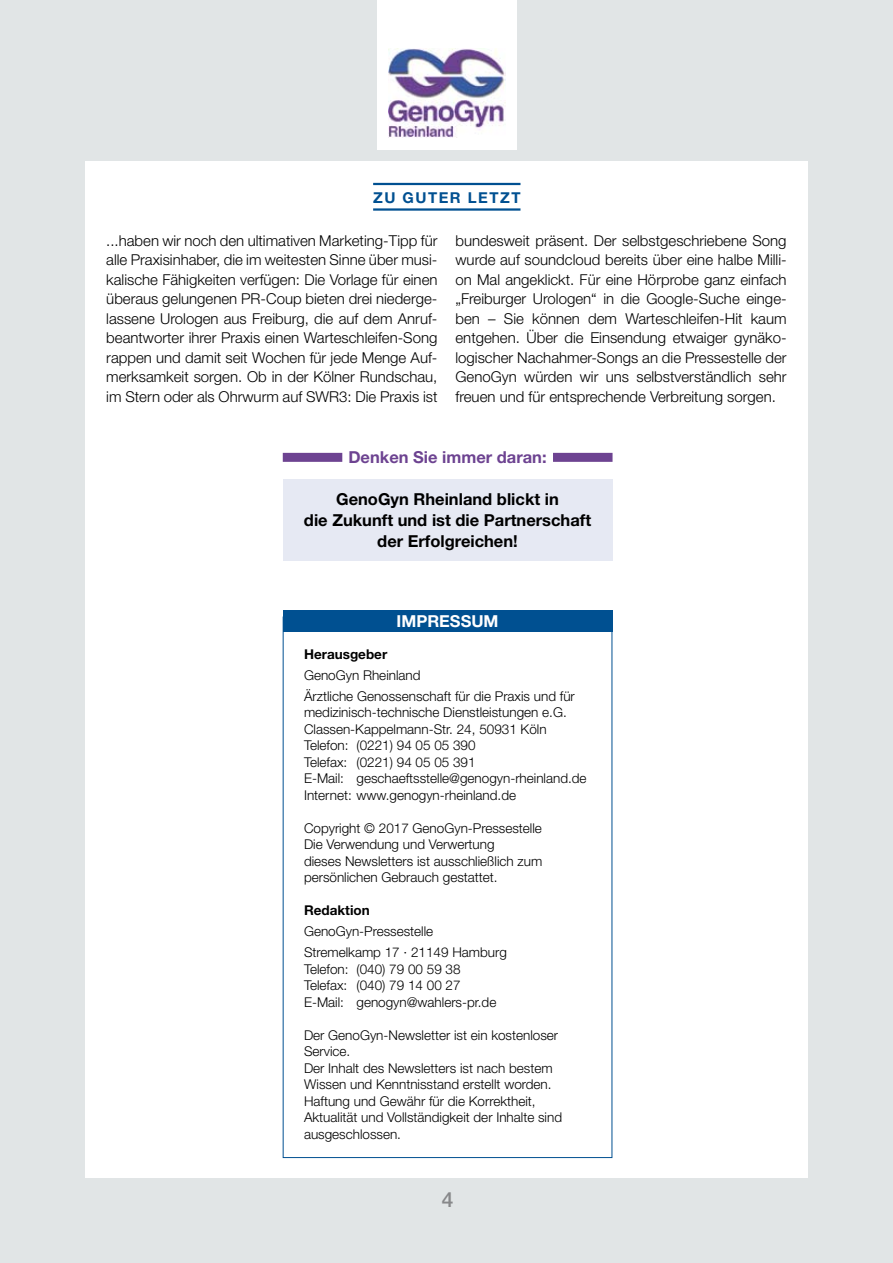
<style>
.page{position:relative;width:893px;height:1263px;background:#e1e5e6}
.page>*{position:absolute;margin:0;border:0;box-sizing:border-box;transform-origin:0 0}
.t1{font:500 21px "Helvetica Neue";color:#87888a}
.t2{font:700 16.5px/21px "Helvetica Neue";color:#000;text-align:center}
.t3{font:700 16.5px "Helvetica Neue";color:#6d4391}
.t4{font:700 16.5px "Helvetica Neue";color:#fff}
.t5{font:300 15px/19.5px "Helvetica Neue";color:#000;text-align:justify}
.t6{font:700 15px "Helvetica Neue";letter-spacing:.1em;color:#005091}
.t7{font:300 13.5px/16.5px "Helvetica Neue";color:#000}
.t8{font:700 13.5px "Helvetica Neue";color:#000}
</style>
<div class="page">
<div style="left:85px;top:162px;width:723px;height:1016px;background:#fff"></div>
<div style="left:377px;top:0;width:140px;height:149px;background:#fff"></div>
<img style="left:388px;top:48px;width:117px;height:90px">
<div style="left:283px;top:479px;width:329px;height:82px;background:#e6e9f3"></div>
<div style="left:283px;top:453px;width:59px;height:9px;background:#6d4391"></div>
<div style="left:553px;top:453px;width:59px;height:9px;background:#6d4391"></div>
<hr style="left:373px;top:183px;width:147px;height:2px;background:#005091">
<hr style="left:373px;top:208px;width:147px;height:3px;background:#005091">
<div style="left:283px;top:610px;width:329px;height:22px;background:#005091"></div>
<p class="t6" style="left:373px;top:188px;width:149px">ZU GUTER LETZT</p>
<p class="t5" style="left:106px;top:230px;width:333px">...haben wir noch den ultimativen Marketing-Tipp für alle Praxisinhaber, die im weitesten Sinne über musi&shy;kalische Fähigkeiten verfügen: Die Vorlage für einen überaus gelungenen PR-Coup bieten drei niederge&shy;lassene Urologen aus Freiburg, die auf dem Anruf&shy;beantworter ihrer Praxis einen Warteschleifen-Song rappen und damit seit Wochen für jede Menge Auf&shy;merksamkeit sorgen. Ob in der Kölner Rundschau, im Stern oder als Ohrwurm auf SWR3: Die Praxis ist</p>
<p class="t5" style="left:455px;top:230px;width:333px">bundesweit präsent. Der selbstgeschriebene Song wurde auf soundcloud bereits über eine halbe Milli&shy;on Mal angeklickt. Für eine Hörprobe ganz einfach „Freiburger Urologen“ in die Google-Suche einge&shy;ben – Sie können dem Warteschleifen-Hit kaum entgehen. Über die Einsendung etwaiger gynäko&shy;logischer Nachahmer-Songs an die Pressestelle der GenoGyn würden wir uns selbstverständlich sehr freuen und für entsprechende Verbreitung sorgen.</p>
<p class="t3" style="left:348px;top:446px;width:200px">Denken Sie immer daran:</p>
<p class="t2" style="left:304px;top:488px;width:289px">GenoGyn Rheinland blickt in<br>die Zukunft und ist die Partnerschaft der Erfolgreichen!</p>
<p class="t4" style="left:396px;top:611px;width:104px">IMPRESSUM</p>
<p class="t8" style="left:304px;top:645px;width:85px">Herausgeber</p>
<p class="t7" style="left:304px;top:664px;width:272px;line-height:21px">GenoGyn Rheinland<br>Ärztliche Genossenschaft für die Praxis und für</p>
<p class="t7" style="left:304px;top:704px;width:284px">medizinisch-technische Dienstleistungen e.G.<br>Classen-Kappelmann-Str. 24, 50931 Köln Telefon: (0221) 94 05 05 390<br>Telefax: (0221) 94 05 05 391<br>E-Mail: geschaeftsstelle@genogyn-rheinland.de Internet: www.genogyn-rheinland.de</p>
<p class="t7" style="left:304px;top:819px;width:240px">Copyright © 2017 GenoGyn-Pressestelle Die Verwendung und Verwertung<br>dieses Newsletters ist ausschließlich zum persönlichen Gebrauch gestattet.</p>
<p class="t8" style="left:304px;top:902px;width:67px">Redaktion</p>
<p class="t7" style="left:304px;top:921px;width:204px;line-height:21px">GenoGyn-Pressestelle<br>Stremelkamp 17 · 21149 Hamburg</p>
<p class="t7" style="left:304px;top:960px;width:194px">Telefon: (040) 79 00 59 38<br>Telefax: (040) 79 14 00 27<br>E-Mail: genogyn@wahlers-pr.de</p>
<p class="t7" style="left:304px;top:1026px;width:260px">Der GenoGyn-Newsletter ist ein kostenloser Service.<br>Der Inhalt des Newsletters ist nach bestem Wissen und Kenntnisstand erstellt worden.<br>Haftung und Gewähr für die Korrektheit, Aktualität und Vollständigkeit der Inhalte sind ausgeschlossen.</p>
<h1 class="t1" style="left:442px;top:1187px;width:13px">4</h1>
</div>
